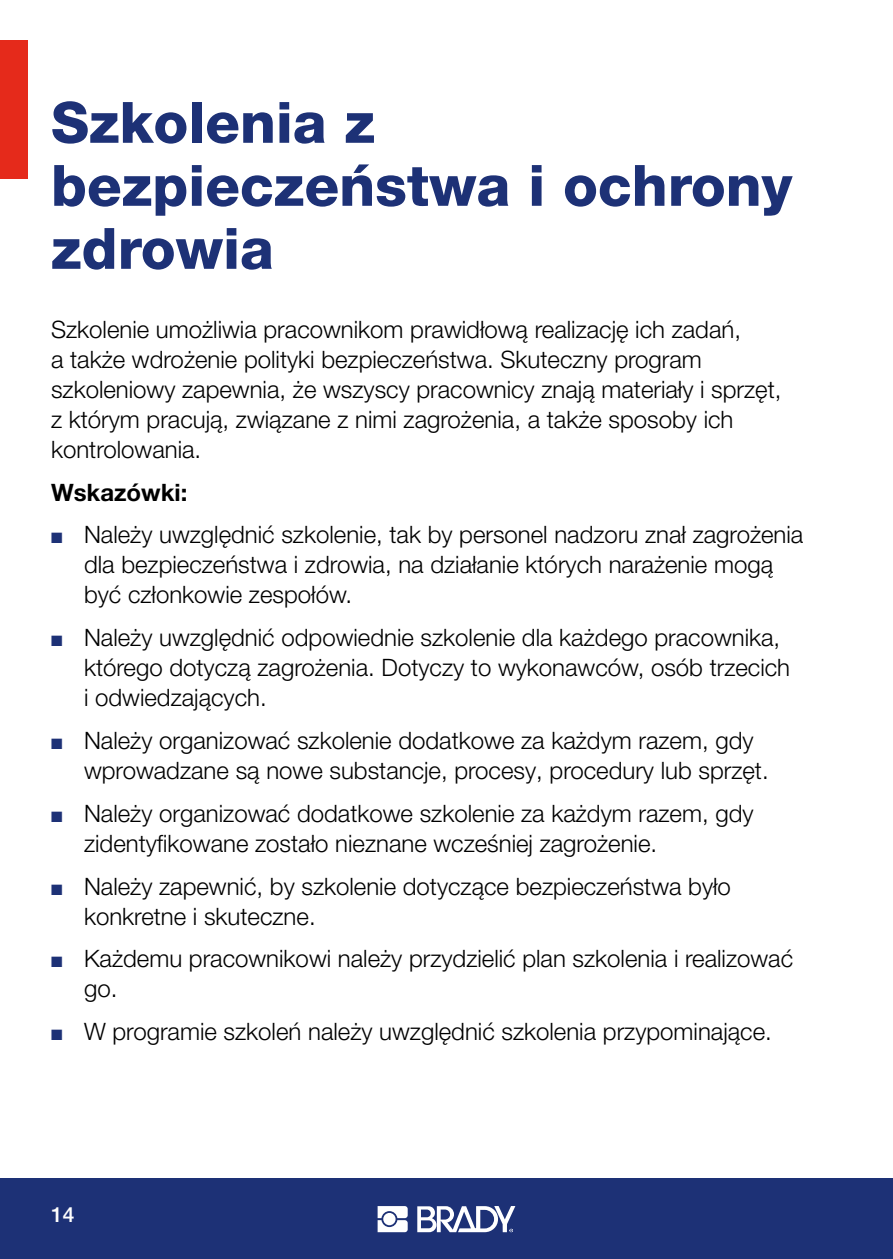
<style>
.page{position:relative;width:893px;height:1259px;background:#fff}
.page>*{position:absolute;margin:0;border:0;box-sizing:border-box;transform-origin:0 0}
.t1{font:800 57px/63px "Helvetica Neue LT Pro";color:#1d3176}
.t2{font:300 24px/30px "Helvetica Neue LT Pro";color:#000}
.t3{font:700 24px "Helvetica Neue LT Pro";color:#000}
.t4{font:500 21px "Helvetica Neue LT Pro";color:#fff}
.s1{color:#1d3176}
</style>
<div class="page">
<div style="left:0;top:1178px;width:893px;height:81px;background:#1d3176"></div>
<svg style="left:378px;top:1206px;width:30px;height:26px"></svg>
<svg style="left:417px;top:1206px;width:98px;height:26px"></svg>
<div style="left:0;top:40px;width:27px;height:138px;background:#e52a1b"></div>
<h1 class="t1" style="left:51px;top:91px;width:743px">Szkolenia z bezpieczeństwa i ochrony zdrowia</h1>
<p class="t2" style="left:51px;top:314px;width:732px">Szkolenie umożliwia pracownikom prawidłową realizację ich zadań,<br>a także wdrożenie polityki bezpieczeństwa. Skuteczny program szkoleniowy zapewnia, że wszyscy pracownicy znają materiały i sprzęt, z którym pracują, związane z nimi zagrożenia, a także sposoby ich kontrolowania.</p>
<p class="t3" style="left:51px;top:477px;width:138px">Wskazówki:</p>
<p class="t2" style="left:84px;top:519px;width:721px;text-indent:-33px"><span class="s1">■</span> Należy uwzględnić szkolenie, tak by personel nadzoru znał zagrożenia dla bezpieczeństwa i zdrowia, na działanie których narażenie mogą być członkowie zespołów.</p>
<p class="t2" style="left:84px;top:622px;width:708px;text-indent:-33px"><span class="s1">■</span> Należy uwzględnić odpowiednie szkolenie dla każdego pracownika, którego dotyczą zagrożenia. Dotyczy to wykonawców, osób trzecich i odwiedzających.</p>
<p class="t2" style="left:84px;top:725px;width:686px;text-indent:-33px"><span class="s1">■</span> Należy organizować szkolenie dodatkowe za każdym razem, gdy wprowadzane są nowe substancje, procesy, procedury lub sprzęt.</p>
<p class="t2" style="left:84px;top:797px;width:671px;text-indent:-33px"><span class="s1">■</span> Należy organizować dodatkowe szkolenie za każdym razem, gdy zidentyfikowane zostało nieznane wcześniej zagrożenie.</p>
<p class="t2" style="left:84px;top:870px;width:648px;text-indent:-33px"><span class="s1">■</span> Należy zapewnić, by szkolenie dotyczące bezpieczeństwa było konkretne i skuteczne.</p>
<p class="t2" style="left:84px;top:943px;width:711px;text-indent:-33px"><span class="s1">■</span> Każdemu pracownikowi należy przydzielić plan szkolenia i realizować go.</p>
<p class="t2" style="left:51px;top:1016px;width:722px"><span class="s1">■</span> W programie szkoleń należy uwzględnić szkolenia przypominające.</p>
<p class="t4" style="left:51px;top:1201px;width:25px">14</p>
</div>
